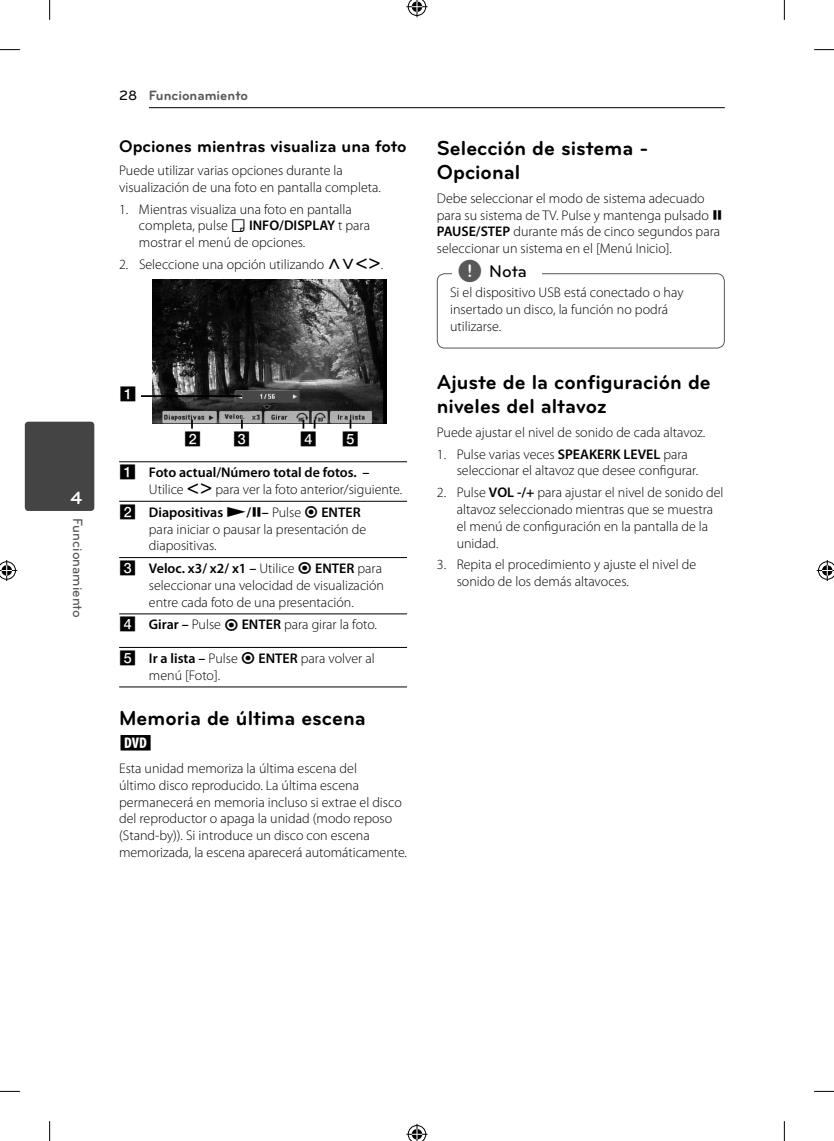
<style>
.page{position:relative;width:834px;height:1141px;background:#fff}
.page>*{position:absolute;margin:0;border:0;box-sizing:border-box;transform-origin:0 0}
.t1{font:700 21px/24.5px "Bryant LG";color:#000}
.t2{font:700 18.38px "Bryant LG";color:#fff}
.t3{font:700 17.5px "Bryant LG";color:#000}
.t4{font:500 17.5px "Bryant LG";color:#000}
.t5{font:15.75px "UPSYS Common";color:#000}
.t6{font:300 14px/16.8px "Myriad Pro";color:#000}
.t7{font:700 14px "Bryant LG";color:#585858}
.t8{font:500 14px "Bryant LG";color:#585858}
.t9{font:14px "UPSYS Boxed Number";color:#000}
.s1{font-weight:500;color:#000}
.s2{font-family:"UPSYS Common";font-weight:400}
.s3{font-weight:600}
.s4{font-family:"UPSYS Boxed Number";font-weight:400}
.s5{font-family:"UPSYS Common";font-weight:400;font-size:26.25px;color:#585858}
</style>
<div class="page">
<hr style="left:149px;top:107px;width:575px;height:1px;background:#000">
<div style="left:25px;top:422px;width:69px;height:89px;background:#444;border-radius:3px"></div>
<img style="left:153px;top:279px;width:233px;height:144px">
<svg style="left:191px;top:420px;width:2px;height:9px"></svg>
<svg style="left:241px;top:420px;width:2px;height:9px"></svg>
<svg style="left:349px;top:420px;width:2px;height:9px"></svg>
<svg style="left:302px;top:420px;width:2px;height:9px"></svg>
<hr style="left:141px;top:395px;width:101px;height:2px;background:#000">
<hr style="left:119px;top:461px;width:288px;height:1px;background:#000">
<hr style="left:119px;top:501px;width:288px;height:1px;background:#000">
<hr style="left:119px;top:557px;width:288px;height:1px;background:#000">
<hr style="left:119px;top:613px;width:288px;height:1px;background:#000">
<hr style="left:119px;top:647px;width:288px;height:1px;background:#000">
<hr style="left:119px;top:686px;width:288px;height:1px;background:#000">
<div style="left:437px;top:273px;width:287px;height:75px;border:1px solid #585858;border-radius:7px"></div>
<div style="left:452px;top:268px;width:89px;height:17px;background:#fff"></div>
<svg style="left:0;top:49px;width:20px;height:1px"></svg>
<svg style="left:814px;top:49px;width:19px;height:2px"></svg>
<svg style="left:0;top:1091px;width:20px;height:1px"></svg>
<svg style="left:814px;top:1090px;width:19px;height:2px"></svg>
<svg style="left:49px;top:0;width:1px;height:20px"></svg>
<svg style="left:49px;top:1121px;width:1px;height:20px"></svg>
<svg style="left:783px;top:0;width:1px;height:20px"></svg>
<svg style="left:783px;top:1121px;width:1px;height:20px"></svg>
<svg style="left:406px;top:0;width:21px;height:17px"></svg>
<svg style="left:406px;top:1124px;width:21px;height:17px"></svg>
<svg style="left:0;top:560px;width:17px;height:21px"></svg>
<svg style="left:816px;top:560px;width:17px;height:21px"></svg>
<h2 class="t2" style="left:71px;top:491px;width:13px">4</h2>
<p class="t8" style="left:86px;top:518px;width:101px;rotate:90deg">Funcionamiento</p>
<p class="t7" style="left:119px;top:90px;width:130px"><span class="s1">28</span> Funcionamiento</p>
<p class="t3" style="left:119px;top:140px;width:289px">Opciones mientras visualiza una foto</p>
<p class="t6" style="left:119px;top:163px;width:263px">Puede utilizar varias opciones durante la visualización de una foto en pantalla completa.</p>
<p class="t6" style="left:139px;top:202px;width:232px;text-indent:-20px">1. Mientras visualiza una foto en pantalla completa, pulse <span class="s2">M</span> <span class="s3">INFO/DISPLAY</span> t para mostrar el menú de opciones.</p>
<p class="t6" style="left:119px;top:257px;width:266px">2. Seleccione una opción utilizando <span class="s2">WSAD</span>.</p>
<p class="t9" style="left:119px;top:386px;width:19px">A</p>
<p class="t9" style="left:184px;top:431px;width:19px">B</p>
<p class="t9" style="left:233px;top:431px;width:19px">C</p>
<p class="t9" style="left:299px;top:431px;width:19px">D</p>
<p class="t9" style="left:341px;top:431px;width:19px">E</p>
<p class="t6" style="left:149px;top:465px;width:255px;text-indent:-30px"><span class="s4">A</span> <span class="s3">Foto actual/Número total de fotos. –<br></span>Utilice <span class="s2">AD</span> para ver la foto anterior/siguiente.</p>
<p class="t6" style="left:149px;top:505px;width:219px;text-indent:-30px"><span class="s4">B</span> <span class="s3">Diapositivas</span> <span class="s2">Z</span><span class="s3">/</span><span class="s2">M</span><span class="s3">–</span> Pulse <span class="s2">B</span> <span class="s3">ENTER </span>para iniciar o pausar la presentación de diapositivas.</p>
<p class="t6" style="left:149px;top:561px;width:237px;text-indent:-30px"><span class="s4">C</span> <span class="s3">Veloc. x3/ x2/ x1 –</span> Utilice <span class="s2">B</span> <span class="s3">ENTER</span> para seleccionar una velocidad de visualización entre cada foto de una presentación.</p>
<p class="t6" style="left:119px;top:617px;width:259px"><span class="s4">D</span> <span class="s3">Girar –</span> Pulse <span class="s2">B</span> <span class="s3">ENTER</span> para girar la foto.</p>
<p class="t6" style="left:149px;top:651px;width:227px;text-indent:-30px"><span class="s4">E</span> <span class="s3">Ir a lista –</span> Pulse <span class="s2">B</span> <span class="s3">ENTER</span> para volver al menú [Foto].</p>
<h1 class="t1" style="left:119px;top:707px;width:248px">Memoria de última escena</h1>
<p class="t5" style="left:119px;top:733px;width:35px">R</p>
<p class="t6" style="left:119px;top:761px;width:289px">Esta unidad memoriza la última escena del<br>último disco reproducido. La última escena permanecerá en memoria incluso si extrae el disco del reproductor o apaga la unidad (modo reposo (Stand-by)). Si introduce un disco con escena memorizada, la escena aparecerá automáticamente.</p>
<h1 class="t1" style="left:437px;top:137px;width:213px">Selección de sistema -<br>Opcional</h1>
<p class="t6" style="left:437px;top:191px;width:287px">Debe seleccionar el modo de sistema adecuado para su sistema de TV. Pulse y mantenga pulsado <span class="s2">M </span><span class="s3">PAUSE/STEP</span> durante más de cinco segundos para seleccionar un sistema en el [Menú Inicio].</p>
<p class="t6" style="left:450px;top:285px;width:235px">Si el dispositivo USB está conectado o hay insertado un disco, la función no podrá utilizarse.</p>
<p class="t4" style="left:457px;top:261px;width:71px"><span class="s5">,</span> Nota</p>
<h1 class="t1" style="left:437px;top:371px;width:275px">Ajuste de la configuración de niveles del altavoz</h1>
<p class="t6" style="left:437px;top:425px;width:270px">Puede ajustar el nivel de sonido de cada altavoz.</p>
<p class="t6" style="left:456px;top:447px;width:243px;text-indent:-20px">1. Pulse varias veces <span class="s3">SPEAKERK LEVEL</span> para seleccionar el altavoz que desee configurar.</p>
<p class="t6" style="left:456px;top:485px;width:268px;text-indent:-20px">2. Pulse <span class="s3">VOL -/+</span> para ajustar el nivel de sonido del altavoz seleccionado mientras que se muestra el menú de configuración en la pantalla de la unidad.</p>
<p class="t6" style="left:456px;top:557px;width:241px;text-indent:-20px">3. Repita el procedimiento y ajuste el nivel de sonido de los demás altavoces.</p>
</div>
